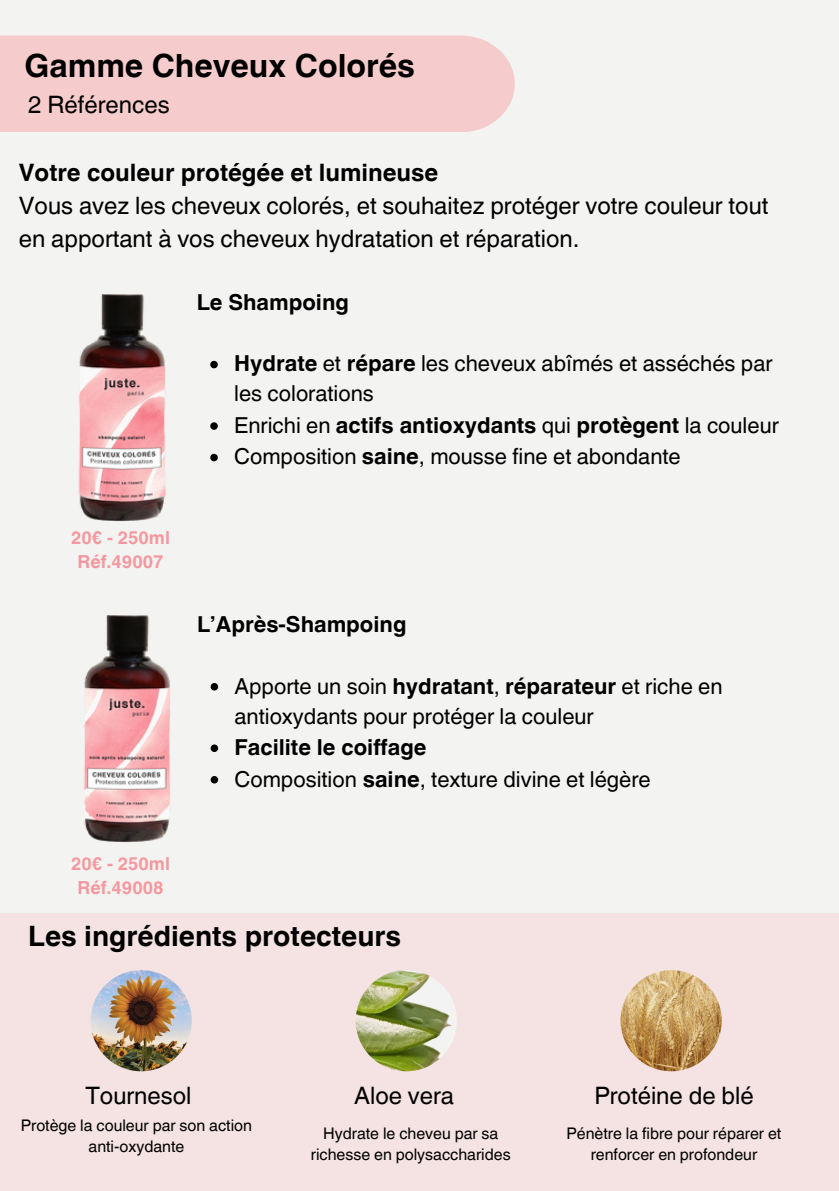
<style>
.page{position:relative;width:839px;height:1191px;background:#fff}
.page>*{position:absolute;margin:0;border:0;box-sizing:border-box;transform-origin:0 0}
.t1{font:700 32px "Helvetica World";color:#000}
.t2{font:700 28px "Helvetica World";color:#000}
.t3{font:24px/33px "Helvetica World";color:#000}
.t4{font:700 24px "Helvetica World";color:#000}
.t5{font:22px/30px "Helvetica World";color:#000}
.t6{font:700 22px "Helvetica World";color:#000}
.t7{font:700 18px "Helvetica World";color:#f5989f}
.t8{font:16px/21.4px "Helvetica World";color:#000;text-align:center}
.s1{font-weight:700}
.s2{font-weight:400}
</style>
<div class="page">
<div style="left:0;top:0;width:838px;height:1191px;background:#f3f4f2"></div>
<div style="left:0;top:36px;width:515px;height:96px;background:#f6cbcb"></div>
<div style="left:0;top:913px;width:838px;height:278px;background:#f4e3e2"></div>
<img style="left:78px;top:294px;width:89px;height:227px">
<img style="left:84px;top:615px;width:87px;height:227px">
<svg style="left:210px;top:361px;width:8px;height:7px"></svg>
<svg style="left:210px;top:422px;width:8px;height:8px"></svg>
<svg style="left:210px;top:454px;width:8px;height:7px"></svg>
<svg style="left:211px;top:683px;width:7px;height:8px"></svg>
<svg style="left:211px;top:745px;width:7px;height:7px"></svg>
<svg style="left:211px;top:776px;width:7px;height:8px"></svg>
<img style="left:91px;top:970px;width:101px;height:101px;border-radius:50%">
<img style="left:356px;top:970px;width:101px;height:101px;border-radius:50%">
<img style="left:620px;top:970px;width:101px;height:101px;border-radius:50%">
<p class="t1" style="left:25px;top:40px;width:392px">Gamme Cheveux Colorés</p>
<p class="t3" style="left:28px;top:88px;width:143px">2 Références</p>
<p class="t4" style="left:19px;top:153px;width:421px">Votre couleur protégée et lumineuse</p>
<p class="t3" style="left:19px;top:189px;width:751px">Vous avez les cheveux colorés, et souhaitez protéger votre couleur tout en apportant à vos cheveux hydratation et réparation.</p>
<p class="t6" style="left:197px;top:284px;width:154px">Le Shampoing</p>
<p class="t7" style="left:71px;top:523px;width:100px">20€ - 250ml</p>
<p class="t7" style="left:78px;top:547px;width:87px">Réf.49007</p>
<p class="t7" style="left:71px;top:849px;width:100px">20€ - 250ml</p>
<p class="t7" style="left:78px;top:873px;width:87px">Réf.49008</p>
<p class="t5" style="left:234px;top:349px;width:540px"><span class="s1">Hydrate</span> et <span class="s1">répare</span> les cheveux abîmés et asséchés par les colorations</p>
<p class="t6" style="left:234px;top:407px;width:546px"><span class="s2">Enrichi en</span> actifs antioxydants <span class="s2">qui</span> protègent <span class="s2">la couleur</span></p>
<p class="t5" style="left:234px;top:442px;width:448px">Composition <span class="s1">saine</span>, mousse fine et abondante</p>
<p class="t6" style="left:197px;top:606px;width:211px">L’Après-Shampoing</p>
<p class="t5" style="left:234px;top:671px;width:489px">Apporte un soin <span class="s1">hydratant</span>, <span class="s1">réparateur</span> et riche en antioxydants pour protéger la couleur</p>
<p class="t6" style="left:234px;top:729px;width:193px">Facilite le coiffage</p>
<p class="t5" style="left:234px;top:764px;width:417px">Composition <span class="s1">saine</span>, texture divine et légère</p>
<p class="t2" style="left:28px;top:913px;width:374px">Les ingrédients protecteurs</p>
<p class="t3" style="left:85px;top:1079px;width:108px">Tournesol</p>
<p class="t3" style="left:354px;top:1079px;width:102px">Aloe vera</p>
<p class="t3" style="left:594px;top:1079px;width:161px">Protéine de blé</p>
<p class="t8" style="left:21px;top:1115px;width:233px">Protège la couleur par son action anti-oxydante</p>
<p class="t8" style="left:311px;top:1122px;width:201px">Hydrate le cheveu par sa richesse en polysaccharides</p>
<p class="t8" style="left:566px;top:1122px;width:216px">Pénètre la fibre pour réparer et renforcer en profondeur</p>
</div>
